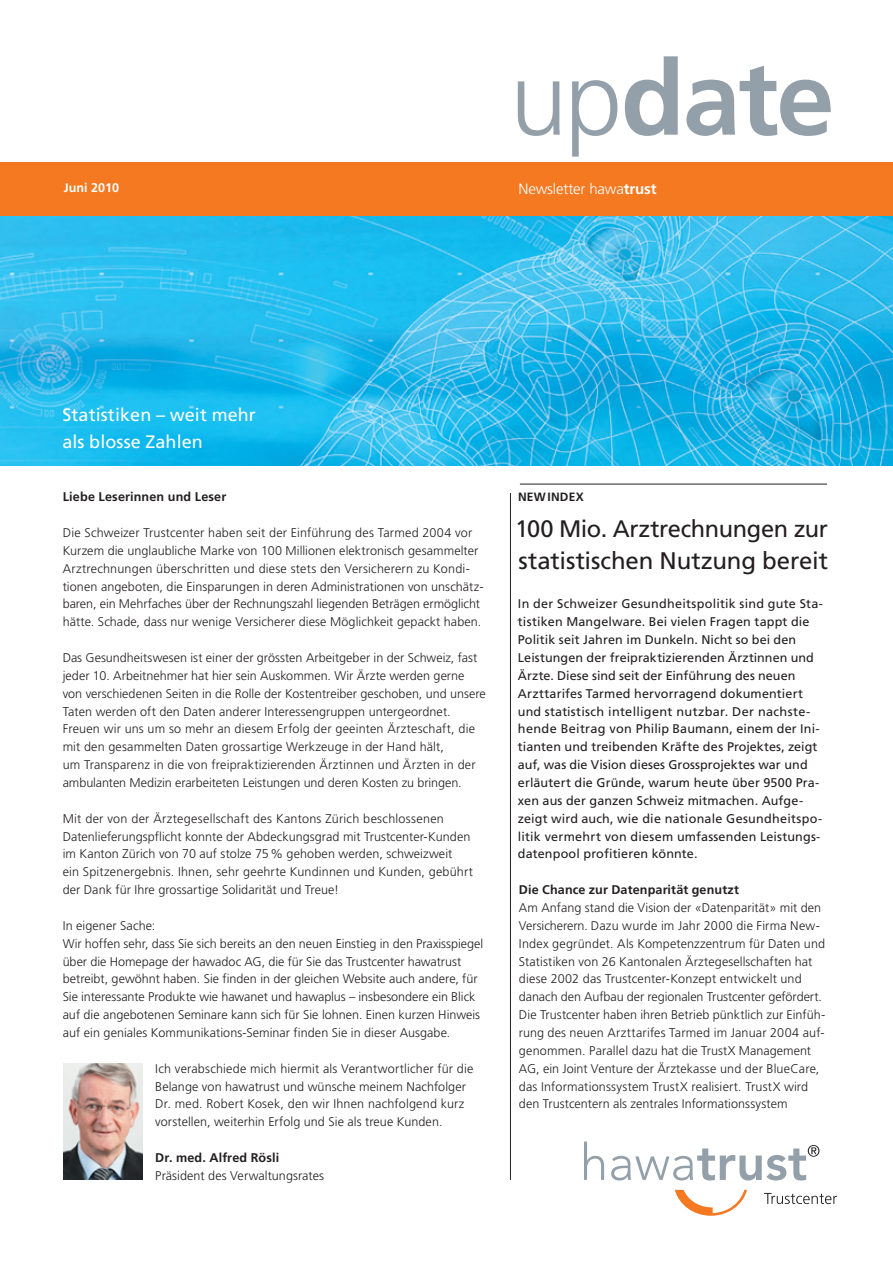
<style>
.page{position:relative;width:893px;height:1263px;background:#fff}
.page>*{position:absolute;margin:0;border:0;box-sizing:border-box;transform-origin:0 0}
.t1{font:700 104.4px "Frutiger";color:#94a0a9}
.t2{font:24px "Frutiger";letter-spacing:-.005em;color:#231f20}
.t3{font:23.85px "Frutiger";letter-spacing:-.015em;color:#231f20}
.t4{font:18px/27px "Frutiger";letter-spacing:.005em;color:#fff}
.t5{font:300 15px "Frutiger";letter-spacing:-.01em;color:#fff}
.t6{font:300 12.6px/17.9px "Frutiger";letter-spacing:.005em;color:#231f20}
.t7{font:12.6px/17.9px "Frutiger";letter-spacing:.01em;color:#231f20}
.t8{font:700 12.6px "Frutiger";letter-spacing:.01em;color:#231f20}
.t9{font:700 12.6px "Frutiger";color:#fff}
.t10{font:700 12px "Frutiger";letter-spacing:.02em;color:#231f20}
.s1{font-weight:300}
.s2{font-weight:700}
</style>
<div class="page">
<img style="left:0;top:215px;width:893px;height:251px">
<hr style="left:520px;top:484px;width:373px;height:1px;background:#231f20">
<img style="left:64px;top:1063px;width:78px;height:117px">
<hr style="left:510px;top:493px;width:1px;height:687px;background:#231f20">
<div style="left:0;top:162px;width:893px;height:53px;background:#f47921"></div>
<div style="left:827px;top:475px;width:66px;height:21px;background:#fff"></div>
<svg style="left:764px;top:1193px;width:73px;height:11px"></svg>
<svg style="left:584px;top:1141px;width:235px;height:39px"></svg>
<svg style="left:675px;top:1190px;width:72px;height:26px"></svg>
<h1 class="t1" style="left:510px;top:37px;width:326px"><span class="s1">up</span>date</h1>
<p class="t9" style="left:64px;top:180px;width:57px">Juni 2010</p>
<p class="t5" style="left:519px;top:180px;width:139px">Newsletter hawa<span class="s2">trust</span></p>
<h3 class="t4" style="left:62px;top:401px;width:195px">Statistiken – weit mehr als blosse Zahlen</h3>
<p class="t8" style="left:63px;top:489px;width:165px">Liebe Leserinnen und Leser</p>
<p class="t6" style="left:63px;top:524px;width:422px">Die Schweizer Trustcenter haben seit der Einführung des Tarmed 2004 vor Kurzem die unglaubliche Marke von 100 Millionen elektronisch gesammelter Arztrechnungen überschritten und diese stets den Versicherern zu Kondi&shy;tionen angeboten, die Einsparungen in deren Administrationen von unschätz&shy;baren, ein Mehrfaches über der Rechnungszahl liegenden Beträgen ermöglicht hätte. Schade, dass nur wenige Versicherer diese Möglichkeit gepackt haben.</p>
<p class="t6" style="left:63px;top:649px;width:425px">Das Gesundheitswesen ist einer der grössten Arbeitgeber in der Schweiz, fast jeder 10. Arbeitnehmer hat hier sein Auskommen. Wir Ärzte werden gerne von verschiedenen Seiten in die Rolle der Kostentreiber geschoben, und unsere Taten werden oft den Daten anderer Interessengruppen untergeordnet.<br>Freuen wir uns um so mehr an diesem Erfolg der geeinten Ärzteschaft, die mit den gesammelten Daten grossartige Werkzeuge in der Hand hält,<br>um Transparenz in die von freipraktizierenden Ärztinnen und Ärzten in der ambulanten Medizin erarbeiteten Leistungen und deren Kosten zu bringen.</p>
<p class="t6" style="left:63px;top:809px;width:412px">Mit der von der Ärztegesellschaft des Kantons Zürich beschlossenen Datenlieferungspflicht konnte der Abdeckungsgrad mit Trustcenter-Kunden im Kanton Zürich von 70 auf stolze 75 % gehoben werden, schweizweit<br>ein Spitzenergebnis. Ihnen, sehr geehrte Kundinnen und Kunden, gebührt der Dank für Ihre grossartige Solidarität und Treue!</p>
<p class="t6" style="left:63px;top:916px;width:422px">In eigener Sache:<br>Wir hoffen sehr, dass Sie sich bereits an den neuen Einstieg in den Praxisspiegel über die Homepage der hawadoc AG, die für Sie das Trustcenter hawatrust betreibt, gewöhnt haben. Sie finden in der gleichen Website auch andere, für Sie interessante Produkte wie hawanet und hawaplus – insbesondere ein Blick auf die angebotenen Seminare kann sich für Sie lohnen. Einen kurzen Hinweis auf ein geniales Kommunikations-Seminar finden Sie in dieser Ausgabe.</p>
<p class="t6" style="left:155px;top:1059px;width:320px">Ich verabschiede mich hiermit als Verantwortlicher für die Belange von hawatrust und wünsche meinem Nachfolger Dr. med. Robert Kosek, den wir Ihnen nachfolgend kurz vorstellen, weiterhin Erfolg und Sie als treue Kunden.</p>
<p class="t8" style="left:155px;top:1150px;width:126px">Dr. med. Alfred Rösli</p>
<p class="t6" style="left:155px;top:1166px;width:170px">Präsident des Verwaltungsrates</p>
<p class="t10" style="left:518px;top:490px;width:67px">NEW INDEX</p>
<h3 class="t3" style="left:515px;top:515px;width:314px">100 Mio. Arztrechnungen zur</h3>
<h2 class="t2" style="left:518px;top:546px;width:311px">statistischen Nutzung bereit</h2>
<p class="t7" style="left:518px;top:595px;width:307px">In der Schweizer Gesundheits politik sind gute Sta&shy;tistiken Mangelware. Bei vielen Fragen tappt die Politik seit Jahren im Dunkeln. Nicht so bei den Leistungen der freipraktizierenden Ärztinnen und Ärzte. Diese sind seit der Einführung des neuen Arzttarifes Tarmed hervorragend dokumentiert und statistisch intelligent nutzbar. Der nachste&shy;hende Beitrag von Philip Baumann, einem der Ini&shy;tianten und treibenden Kräfte des Projektes, zeigt auf, was die Vision dieses Grossprojektes war und erläutert die Gründe, warum heute über 9500 Pra&shy;xen aus der ganzen Schweiz mitmachen. Aufge&shy;zeigt wird auch, wie die nationale Gesundheitspo&shy;litik vermehrt von diesem umfassenden Leistungs&shy;datenpool profitieren könnte.</p>
<p class="t8" style="left:519px;top:882px;width:222px">Die Chance zur Datenparität genutzt</p>
<p class="t6" style="left:519px;top:899px;width:308px">Am Anfang stand die Vision der «Datenparität» mit den Versicherern. Dazu wurde im Jahr 2000 die Firma New-Index gegründet. Als Kompetenzzentrum für Daten und Statistiken von 26 Kantonalen Ärztegesellschaften hat diese 2002 das Trustcenter-Konzept entwickelt und danach den Aufbau der regionalen Trustcenter gefördert.<br>Die Trustcenter haben ihren Betrieb pünktlich zur Einfüh&shy;rung des neuen Arzttarifes Tarmed im Januar 2004 auf&shy;genommen. Parallel dazu hat die TrustX Management AG, ein Joint Venture der Ärztekasse und der BlueCare, das Informationssystem TrustX realisiert. TrustX wird den Trustcentern als zentrales Informationssystem</p>
</div>
